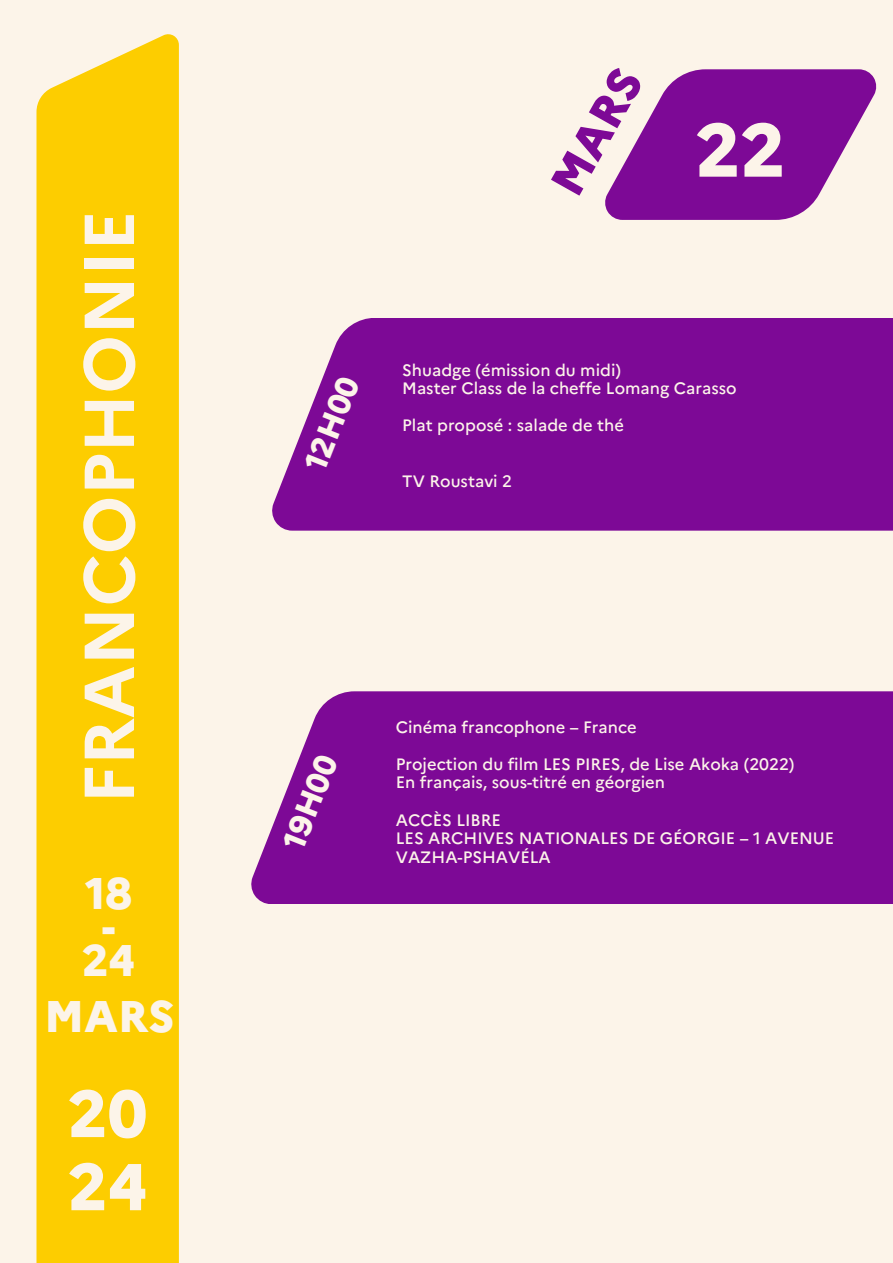
<style>
.page{position:relative;width:893px;height:1263px;background:#fcf4e9}
.page>*{position:absolute;margin:0;border:0;box-sizing:border-box;transform-origin:0 0}
.t1{font:800 75px "Marianne";color:#fcf4e9}
.t2{font:700 70.5px "Marianne";color:#fcf4e9}
.t3{font:800 66px/73.1px "Marianne";color:#fcf4e9}
.t4{font:800 46.5px "Marianne";color:#7d0996}
.t5{font:800 44.25px/33.2px "Marianne";color:#fcf4e9;text-align:center}
.t6{font:800 31.5px "Marianne";color:#fcf4e9}
.t7{font:500 16.5px/18.6px "Marianne";color:#fcf4e9}
</style>
<div class="page">
<div style="left:36px;top:34px;width:143px;height:1229px;background:#fdcd00"></div>
<svg style="left:605px;top:69px;width:271px;height:151px"></svg>
<div style="left:272px;top:318px;width:621px;height:213px;background:#7d0996"></div>
<div style="left:251px;top:691px;width:642px;height:213px;background:#7d0996"></div>
<h2 class="t2" style="left:54px;top:804px;width:595px;rotate:-90deg">FRANCOPHONIE</h2>
<h3 class="t5" style="left:82px;top:873px;width:55px">18 -<br>24</h3>
<h3 class="t5" style="left:44px;top:995px;width:132px">MARS</h3>
<h3 class="t3" style="left:68px;top:1071px;width:81px">20<br>24</h3>
<h3 class="t4" style="left:531px;top:174px;width:138px;rotate:-61deg">MARS</h3>
<h1 class="t1" style="left:695px;top:92px;width:91px">22</h1>
<h3 class="t6" style="left:291px;top:460px;width:99px;rotate:-68deg">12H00</h3>
<p class="t7" style="left:402px;top:359px;width:336px">Shuadge (émission du midi)<br>Master Class de la cheffe Lomang Carasso</p>
<p class="t7" style="left:402px;top:415px;width:223px">Plat proposé : salade de thé</p>
<p class="t7" style="left:402px;top:471px;width:111px">TV Roustavi 2</p>
<h3 class="t6" style="left:269px;top:838px;width:99px;rotate:-68deg">19H00</h3>
<p class="t7" style="left:396px;top:716px;width:242px">Cinéma francophone – France</p>
<p class="t7" style="left:396px;top:753px;width:400px">Projection du film LES PIRES, de Lise Akoka (2022)<br>En français, sous-titré en géorgien</p>
<p class="t7" style="left:396px;top:809px;width:440px">ACCÈS LIBRE<br>LES ARCHIVES NATIONALES DE GÉORGIE – 1 AVENUE<br>VAZHA-PSHAVÉLA</p>
</div>
